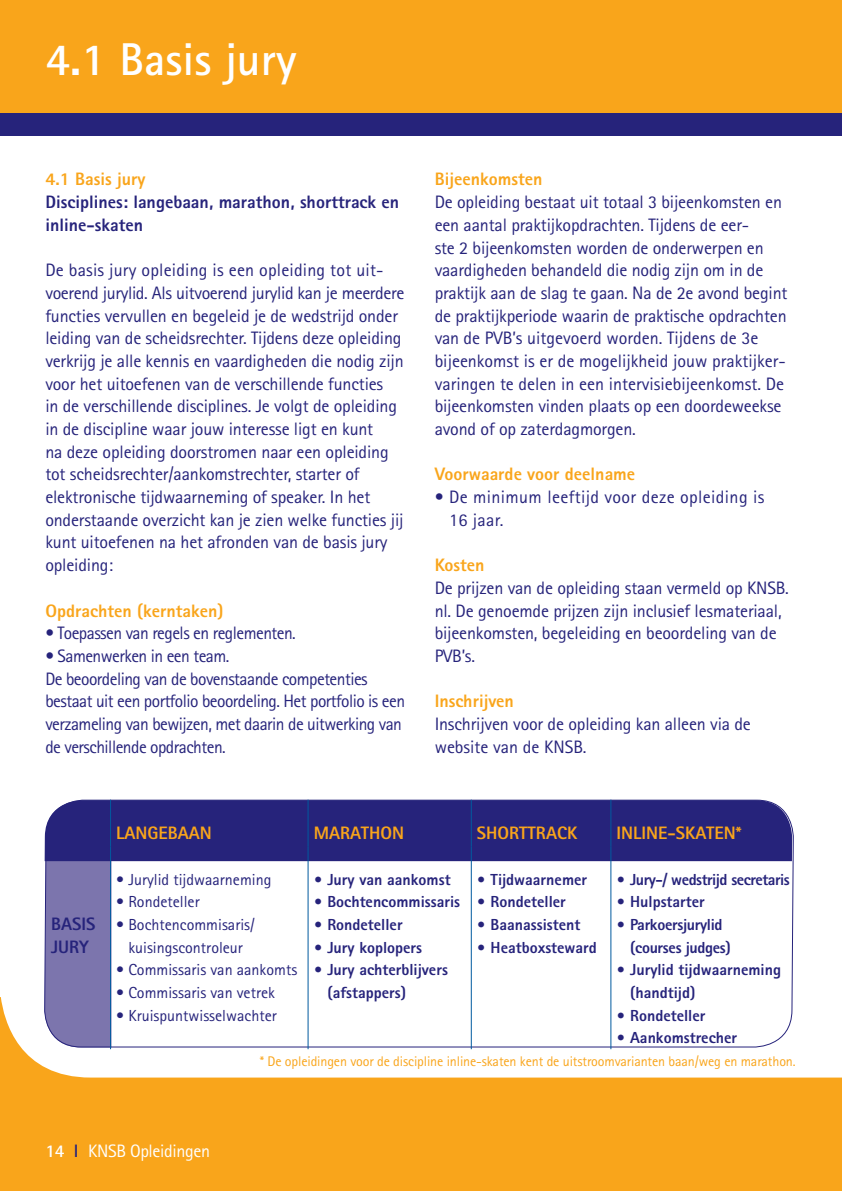
<style>
.page{position:relative;width:842px;height:1191px;background:#fff}
.page>*{position:absolute;margin:0;border:0;box-sizing:border-box;transform-origin:0 0}
.t1{font:700 46px "Rotis Sans Serif";color:#fff}
.t2{font:18px/22.6px "Rotis Sans Serif";letter-spacing:-.01em;color:#26237b}
.t3{font:18px/22.6px "Rotis Sans Serif";letter-spacing:-.03em;color:#26237b}
.t4{font:800 18px "Rotis Sans Serif";color:#f9a51b}
.t5{font:800 18px/22.6px "Rotis Sans Serif";color:#26237b}
.t6{font:18px/22.6px "Rotis Sans Serif";letter-spacing:.02em;color:#26237b}
.t7{font:18px "Rotis Sans Serif";letter-spacing:-.02em;color:#fff}
.t8{font:800 16px/22.6px "Rotis Sans Serif";color:#26237b}
.t9{font:16px/22.6px "Rotis Sans Serif";color:#26237b;text-align:center}
.t10{font:800 16px/22.6px "Rotis Sans Serif";letter-spacing:-.02em;color:#26237b}
.t11{font:800 16px "Rotis Sans Serif";letter-spacing:-.03em;color:#26237b}
.t12{font:14px "Rotis Sans Serif";letter-spacing:-.01em;color:#f9a51b}
.s1{font-weight:700}
.s2{font-weight:700;color:#26237b}
</style>
<div class="page">
<svg style="left:0;top:997px;width:841px;height:194px;fill:#f9a51b"></svg>
<div style="left:0;top:0;width:842px;height:127px;background:#f9a51b"></div>
<div style="left:0;top:113px;width:842px;height:23px;background:#26237b"></div>
<svg style="left:841px;top:1077px;width:1px;height:114px"></svg>
<svg style="left:44px;top:799px;width:750px;height:249px"></svg>
<hr style="left:110px;top:799px;width:1px;height:47px;background:#015a9f">
<hr style="left:308px;top:799px;width:1px;height:47px;background:#015a9f">
<hr style="left:471px;top:799px;width:1px;height:47px;background:#015a9f">
<hr style="left:610px;top:799px;width:1px;height:47px;background:#015a9f">
<hr style="left:110px;top:846px;width:1px;height:203px;background:#015a9f">
<hr style="left:308px;top:846px;width:1px;height:203px;background:#015a9f">
<hr style="left:471px;top:846px;width:1px;height:203px;background:#015a9f">
<hr style="left:610px;top:846px;width:1px;height:203px;background:#015a9f">
<h1 class="t1" style="left:45px;top:31px;width:253px">4.1 Basis jury</h1>
<p class="t4" style="left:45px;top:168px;width:101px">4.1 Basis jury</p>
<p class="t5" style="left:45px;top:190px;width:355px">Disciplines: langebaan, marathon, shorttrack en inline-skaten</p>
<p class="t2" style="left:45px;top:259px;width:361px">De basis jury opleiding is een opleiding tot uit&shy;voerend jurylid. Als uitvoerend jurylid kan je meerdere functies vervullen en begeleid je de wedstrijd onder leiding van de scheidsrechter. Tijdens deze opleiding verkrijg je alle kennis en vaardigheden die nodig zijn voor het uitoefenen van de verschillende functies<br>in de verschillende disciplines. Je volgt de opleiding in de discipline waar jouw interesse ligt en kunt<br>na deze opleiding doorstromen naar een opleiding tot scheidsrechter/aankomstrechter, starter of elektronische tijdwaarneming of speaker. In het onderstaande overzicht kan je zien welke functies jij kunt uitoefenen na het afronden van de basis jury opleiding:</p>
<p class="t4" style="left:45px;top:599px;width:179px">Opdrachten (kerntaken)</p>
<p class="t3" style="left:45px;top:621px;width:252px">• Toepassen van regels en reglementen.</p>
<p class="t3" style="left:45px;top:644px;width:361px">• Samenwerken in een team.<br>De beoordeling van de bovenstaande competenties bestaat uit een portfolio beoordeling. Het portfolio is een verzameling van bewijzen, met daarin de uitwerking van de verschillende opdrachten.</p>
<p class="t4" style="left:435px;top:168px;width:109px">Bijeenkomsten</p>
<p class="t2" style="left:435px;top:191px;width:354px">De opleiding bestaat uit totaal 3 bijeenkomsten en een aantal praktijkopdrachten. Tijdens de eer-<br>ste 2 bijeenkomsten worden de onderwerpen en vaardigheden behandeld die nodig zijn om in de praktijk aan de slag te gaan. Na de 2e avond begint de praktijkperiode waarin de praktische opdrachten van de PVB’s uitgevoerd worden. Tijdens de 3e bijeenkomst is er de mogelijkheid jouw praktijker&shy;varingen te delen in een intervisiebijeenkomst. De bijeenkomsten vinden plaats op een doordeweekse avond of op zaterdagmorgen.</p>
<p class="t4" style="left:435px;top:463px;width:202px">Voorwaarde voor deelname</p>
<p class="t6" style="left:449px;top:485px;width:317px;text-indent:-14px">• De minimum leeftijd voor deze opleiding is<br>16 jaar.</p>
<p class="t4" style="left:435px;top:553px;width:51px">Kosten</p>
<p class="t2" style="left:435px;top:576px;width:354px">De prijzen van de opleiding staan vermeld op KNSB. nl. De genoemde prijzen zijn inclusief lesmateriaal, bijeenkomsten, begeleiding en beoordeling van de PVB’s.</p>
<p class="t4" style="left:435px;top:689px;width:81px">Inschrijven</p>
<p class="t2" style="left:435px;top:712px;width:318px">Inschrijven voor de opleiding kan alleen via de website van de KNSB.</p>
<p class="t5" style="left:51px;top:912px;width:46px">BASIS<br>JURY</p>
<p class="t4" style="left:116px;top:822px;width:97px">LANGEBAAN</p>
<p class="t4" style="left:314px;top:822px;width:92px">MARATHON</p>
<p class="t4" style="left:477px;top:822px;width:102px">SHORTTRACK</p>
<p class="t4" style="left:616px;top:822px;width:127px">INLINE-SKATEN*</p>
<p class="t9" style="left:116px;top:868px;width:157px">• Jurylid tijdwaarneming</p>
<p class="t9" style="left:116px;top:890px;width:85px">• Rondeteller</p>
<p class="t9" style="left:116px;top:913px;width:140px">• Bochtencommisaris/ kuisingscontroleur</p>
<p class="t9" style="left:116px;top:958px;width:183px">• Commissaris van aankomts</p>
<p class="t9" style="left:116px;top:981px;width:160px">• Commissaris van vetrek</p>
<p class="t9" style="left:116px;top:1004px;width:162px">• Kruispuntwisselwachter</p>
<p class="t11" style="left:616px;top:869px;width:175px">• Jury-/ wedstrijd secretaris</p>
<p class="t8" style="left:616px;top:890px;width:90px">• Hulpstarter</p>
<p class="t10" style="left:630px;top:913px;width:102px;text-indent:-14px">• Parkoersjurylid (courses judges)</p>
<p class="t8" style="left:630px;top:958px;width:152px;text-indent:-14px">• Jurylid tijdwaarneming (handtijd)</p>
<p class="t8" style="left:616px;top:1003px;width:90px">• Rondeteller</p>
<p class="t8" style="left:616px;top:1026px;width:122px">• Aankomstrecher</p>
<p class="t8" style="left:477px;top:867px;width:112px">• Tijdwaarnemer</p>
<p class="t8" style="left:477px;top:890px;width:90px">• Rondeteller</p>
<p class="t8" style="left:477px;top:913px;width:105px">• Baanassistent</p>
<p class="t8" style="left:477px;top:935px;width:121px">• Heatboxsteward</p>
<p class="t8" style="left:314px;top:867px;width:138px">• Jury van aankomst</p>
<p class="t8" style="left:314px;top:890px;width:148px">• Bochtencommissaris</p>
<p class="t8" style="left:314px;top:913px;width:90px">• Rondeteller</p>
<p class="t8" style="left:314px;top:935px;width:110px">• Jury koplopers</p>
<p class="t8" style="left:327px;top:958px;width:122px;text-indent:-14px">• Jury achterblijvers (afstappers)</p>
<p class="t12" style="left:260px;top:1052px;width:536px">* De opleidingen voor de discipline inline-skaten kent de uitstroomvarianten baan/weg en marathon.</p>
<p class="t7" style="left:45px;top:1140px;width:166px"><span class="s1">14</span> <span class="s2">I</span> KNSB Opleidingen</p>
</div>
